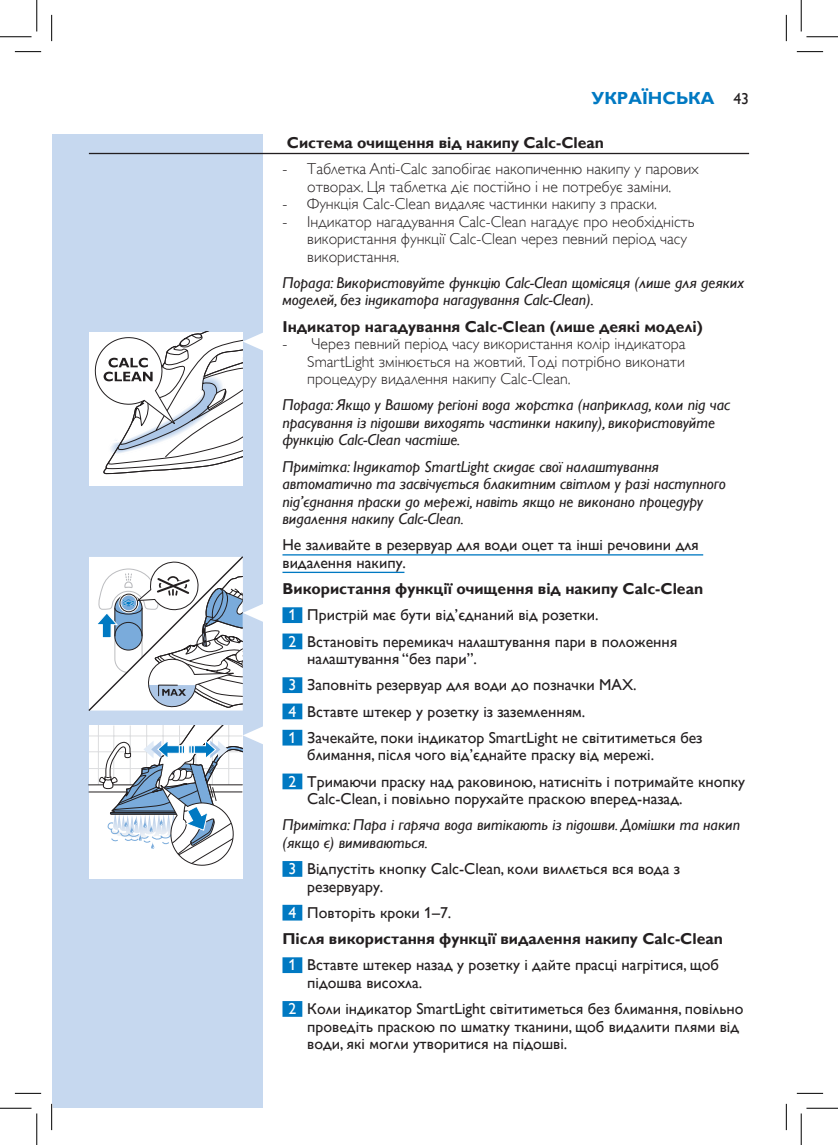
<style>
.page{position:relative;width:838px;height:1145px;background:#fff}
.page>*{position:absolute;margin:0;border:0;box-sizing:border-box;transform-origin:0 0}
.org_Titleright{font:700 17.5px "Gill Sans Alt One WGL";color:#0079c2}
.actionlist-item-para{font:15.75px/17.5px "Gill Sans Alt One WGL";color:#231f20}
.t1{font:15.75px/17.5px "Gill Sans Alt One WGL Light";color:#231f20;text-align:center}
.text-heading-note-pa{font:italic 15.75px/17.5px "Gill Sans Alt One WGL";color:#231f20}
.text-heading-title-p{font:700 15.75px "Gill Sans Alt One WGL";color:#231f20}
.text-heading-tip-par{font:italic 15.75px/17.5px "Gill Sans Alt One WGL";color:#231f20}
.dashlist-item-tip-pa{font:italic 15.75px/17.5px "Gill Sans Alt One WGL";color:#231f20}
.actionlist-item-note{font:italic 15.75px/17.5px "Gill Sans Alt One WGL";color:#231f20}
.heading-warning-para{font:15.75px/17.5px "Gill Sans Alt One WGL";color:#231f20}
.heading-title-paragr{font:700 15.75px "Gill Sans Alt One WGL";color:#231f20}
.org_Pageright{font:15.75px "Gill Sans Alt One WGL";color:#231f20}
.s1{color:#fff}
</style>
<div class="page">
<div style="left:52px;top:134px;width:210px;height:974px;background:#c6d8ef"></div>
<hr style="left:89px;top:153px;width:660px;height:1px;background:#231f20">
<hr style="left:282px;top:554px;width:421px;height:2px;background:#0079c2">
<hr style="left:282px;top:572px;width:122px;height:1px;background:#0079c2">
<div style="left:282px;top:607px;width:20px;height:16px;background:#0079c2"></div>
<div style="left:282px;top:634px;width:20px;height:15px;background:#0079c2"></div>
<div style="left:282px;top:677px;width:20px;height:16px;background:#0079c2"></div>
<div style="left:282px;top:704px;width:20px;height:15px;background:#0079c2"></div>
<div style="left:282px;top:730px;width:20px;height:16px;background:#0079c2"></div>
<div style="left:282px;top:774px;width:20px;height:15px;background:#0079c2"></div>
<div style="left:282px;top:861px;width:20px;height:16px;background:#0079c2"></div>
<div style="left:282px;top:905px;width:20px;height:16px;background:#0079c2"></div>
<div style="left:282px;top:957px;width:20px;height:16px;background:#0079c2"></div>
<div style="left:282px;top:1001px;width:20px;height:16px;background:#0079c2"></div>
<div style="left:89px;top:332px;width:154px;height:153px;background:#fff"></div>
<svg style="left:94px;top:332px;width:169px;height:142px"></svg>
<svg style="left:89px;top:557px;width:174px;height:154px"></svg>
<svg style="left:89px;top:725px;width:174px;height:154px"></svg>
<hr style="left:51px;top:1104px;width:2px;height:26px;background:#fff">
<svg style="left:15px;top:51px;width:26px;height:1px"></svg>
<svg style="left:796px;top:51px;width:27px;height:1px"></svg>
<svg style="left:15px;top:1093px;width:26px;height:1px"></svg>
<svg style="left:796px;top:1093px;width:27px;height:1px"></svg>
<svg style="left:51px;top:15px;width:1px;height:26px"></svg>
<svg style="left:51px;top:1104px;width:1px;height:26px"></svg>
<svg style="left:786px;top:15px;width:1px;height:26px"></svg>
<svg style="left:786px;top:1104px;width:1px;height:26px"></svg>
<hr style="left:0;top:36px;width:32px;height:1px;background:#000">
<hr style="left:806px;top:36px;width:31px;height:1px;background:#000">
<hr style="left:0;top:1108px;width:32px;height:1px;background:#000">
<hr style="left:806px;top:1108px;width:31px;height:1px;background:#000">
<hr style="left:36px;top:0;width:1px;height:31px;background:#000">
<hr style="left:36px;top:1113px;width:1px;height:32px;background:#000">
<hr style="left:800px;top:0;width:1px;height:31px;background:#000">
<hr style="left:800px;top:1113px;width:1px;height:32px;background:#000">
<p class="org_Titleright" style="left:591px;top:86px;width:124px">УКРАЇНСЬКА</p>
<p class="org_Pageright" style="left:733px;top:88px;width:17px">43</p>
<p class="heading-title-paragr" style="left:287px;top:132px;width:319px">Система очищення від накипу Calc-Clean</p>
<p class="t1" style="left:282px;top:160px;width:418px">- Таблетка Anti-Calc запобігає накопиченню накипу у парових отворах. Ця таблетка діє постійно і не потребує заміни.</p>
<p class="t1" style="left:282px;top:195px;width:376px">- Функція Calc-Clean видаляє частинки накипу з праски.</p>
<p class="t1" style="left:307px;top:213px;width:388px;text-align:left;text-indent:-25px">- Індикатор нагадування Calc-Clean нагадує про необхідність використання функції Calc-Clean через певний період часу використання.</p>
<p class="dashlist-item-tip-pa" style="left:282px;top:274px;width:463px">Порада: Використовуйте функцію Calc-Clean щомісяця (лише для деяких моделей, без індикатора нагадування Calc-Clean).</p>
<p class="text-heading-title-p" style="left:282px;top:316px;width:422px">Індикатор нагадування Calc-Clean (лише деякі моделі)</p>
<p class="t1" style="left:307px;top:335px;width:380px;text-align:justify;text-indent:-25px">- Через певний період часу використання колір індикатора SmartLight змінюється на жовтий. Тоді потрібно виконати процедуру видалення накипу Calc-Clean.</p>
<p class="text-heading-tip-par" style="left:282px;top:396px;width:449px">Порада: Якщо у Вашому регіоні вода жорстка (наприклад, коли під час прасування із підошви виходять частинки накипу), використовуйте функцію Calc-Clean частіше.</p>
<p class="text-heading-note-pa" style="left:282px;top:457px;width:445px">Примітка: Індикатор SmartLight скидає свої налаштування автоматично та засвічується блакитним світлом у разі наступного під’єднання праски до мережі, навіть якщо не виконано процедуру видалення накипу Calc-Clean.</p>
<p class="heading-warning-para" style="left:282px;top:536px;width:418px">Не заливайте в резервуар для води оцет та інші речовини для видалення накипу.</p>
<p class="text-heading-title-p" style="left:282px;top:578px;width:422px">Використання функції очищення від накипу Calc-Clean</p>
<p class="actionlist-item-para" style="left:288px;top:606px;width:311px"><span class="s1">1</span> Пристрій має бути від’єднаний від розетки.</p>
<p class="actionlist-item-para" style="left:307px;top:632px;width:371px;text-indent:-19px"><span class="s1">2</span> Встановіть перемикач налаштування пари в положення налаштування “без пари”.</p>
<p class="actionlist-item-para" style="left:288px;top:676px;width:349px"><span class="s1">3</span> Заповніть резервуар для води до позначки MAX.</p>
<p class="actionlist-item-para" style="left:288px;top:702px;width:298px"><span class="s1">4</span> Вставте штекер у розетку із заземленням.</p>
<p class="actionlist-item-para" style="left:307px;top:729px;width:396px;text-indent:-19px"><span class="s1">1</span> Зачекайте, поки індикатор SmartLight не світитиметься без блимання, після чого від’єднайте праску від мережі.</p>
<p class="actionlist-item-para" style="left:307px;top:772px;width:439px;text-indent:-19px"><span class="s1">2</span> Тримаючи праску над раковиною, натисніть і потримайте кнопку<br>Calc-Clean, і повільно порухайте праскою вперед-назад.</p>
<p class="actionlist-item-note" style="left:282px;top:816px;width:459px">Примітка: Пара і гаряча вода витікають із підошви. Домішки та накип (якщо є) вимиваються.</p>
<p class="actionlist-item-para" style="left:307px;top:860px;width:374px;text-indent:-19px"><span class="s1">3</span> Відпустіть кнопку Calc-Clean, коли виллється вся вода з резервуару.</p>
<p class="actionlist-item-para" style="left:288px;top:904px;width:164px"><span class="s1">4</span> Повторіть кроки 1–7.</p>
<p class="text-heading-title-p" style="left:282px;top:928px;width:442px">Після використання функції видалення накипу Calc-Clean</p>
<p class="actionlist-item-para" style="left:307px;top:956px;width:413px;text-indent:-19px"><span class="s1">1</span> Вставте штекер назад у розетку і дайте прасці нагрітися, щоб підошва висохла.</p>
<p class="actionlist-item-para" style="left:307px;top:1000px;width:437px;text-indent:-19px"><span class="s1">2</span> Коли індикатор SmartLight світитиметься без блимання, повільно проведіть праскою по шматку тканини, щоб видалити плями від води, які могли утворитися на підошві.</p>
</div>
